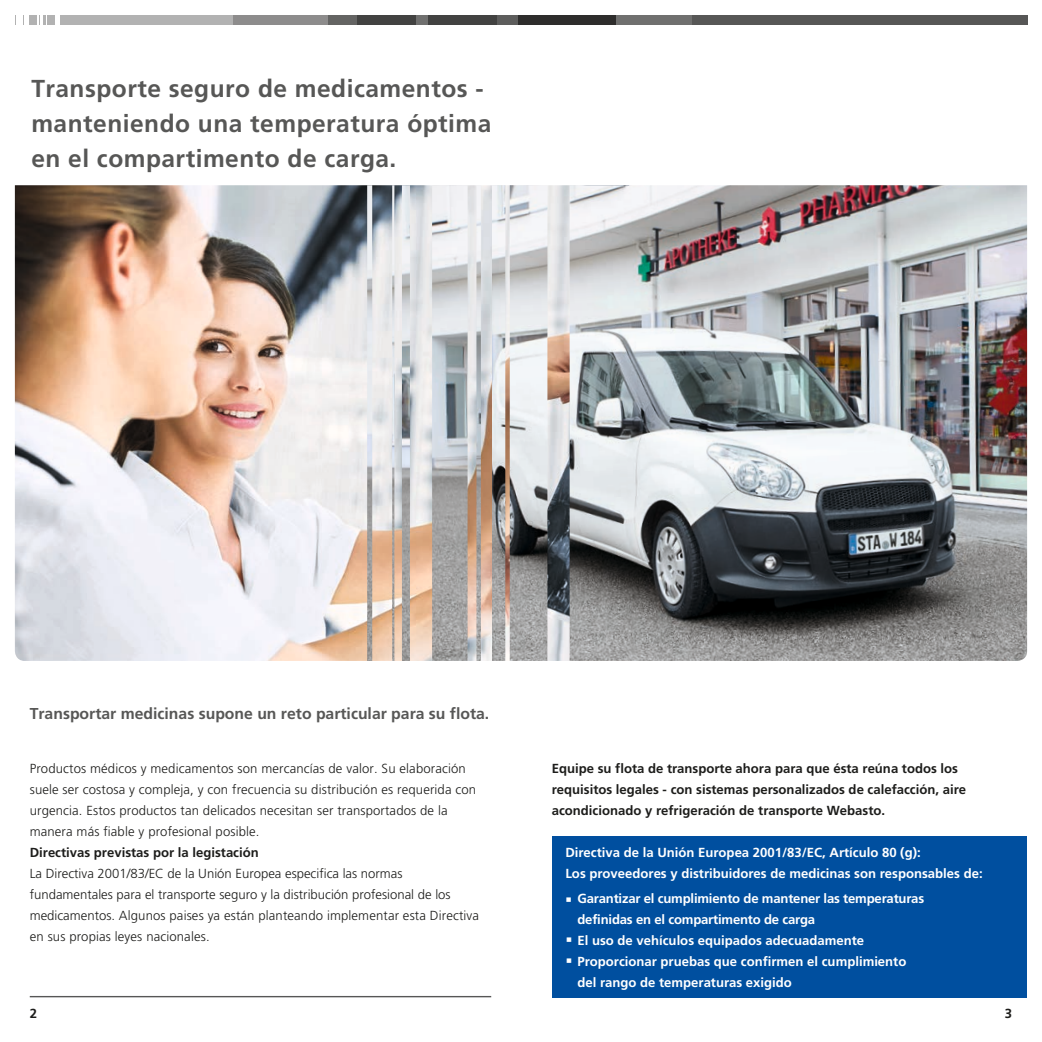
<style>
.page{position:relative;width:1042px;height:1042px;background:#fff}
.page>*{position:absolute;margin:0;border:0;box-sizing:border-box;transform-origin:0 0}
.t1{font:700 24.5px/35px "Frutiger";letter-spacing:.02em;color:#575756}
.t2{font:700 15.75px "Frutiger";color:#575756}
.t3{font:300 13.12px/21px "Frutiger";letter-spacing:.01em;color:#1d1d1b}
.t4{font:700 13.12px/21px "Frutiger";color:#fff}
.t5{font:700 13.12px/21px "Frutiger";color:#1d1d1b}
</style>
<div class="page">
<div style="left:15px;top:15px;width:218px;height:10px;background:#b2b2b2"></div>
<div style="left:233px;top:15px;width:95px;height:10px;background:#8d8c8c"></div>
<div style="left:328px;top:15px;width:29px;height:10px;background:#646463"></div>
<div style="left:357px;top:15px;width:59px;height:10px;background:#424241"></div>
<div style="left:416px;top:15px;width:12px;height:10px;background:#70706f"></div>
<div style="left:428px;top:15px;width:69px;height:10px;background:#424241"></div>
<div style="left:497px;top:15px;width:21px;height:10px;background:#5d5d5c"></div>
<svg style="left:518px;top:15px;width:3px;height:10px"></svg>
<hr style="left:16px;top:15px;width:4px;height:10px;background:#fff">
<svg style="left:21px;top:15px;width:2px;height:10px"></svg>
<div style="left:24px;top:15px;width:5px;height:10px;background:#fff"></div>
<svg style="left:37px;top:15px;width:10px;height:10px"></svg>
<div style="left:55px;top:15px;width:5px;height:10px;background:#fff"></div>
<div style="left:521px;top:15px;width:95px;height:10px;background:#2e2d2c"></div>
<div style="left:616px;top:15px;width:76px;height:10px;background:#70706f"></div>
<div style="left:692px;top:15px;width:335px;height:10px;background:#575756"></div>
<div style="left:552px;top:836px;width:475px;height:161px;background:#004f9f"></div>
<hr style="left:30px;top:996px;width:461px;height:1px;background:#575756">
<img style="left:15px;top:185px;width:352px;height:476px">
<img style="left:367px;top:185px;width:660px;height:476px">
<h1 class="t1" style="left:31px;top:71px;width:462px">Transporte seguro de medicamentos - manteniendo una temperatura óptima en el compartimento de carga.</h1>
<p class="t2" style="left:30px;top:705px;width:461px">Transportar medicinas supone un reto particular para su flota.</p>
<p class="t3" style="left:30px;top:758px;width:448px">Productos médicos y medicamentos son mercancías de valor. Su elaboración suele ser costosa y compleja, y con frecuencia su distribución es requerida con urgencia. Estos productos tan delicados necesitan ser transportados de la manera más fiable y profesional posible.</p>
<p class="t5" style="left:30px;top:842px;width:231px">Directivas previstas por la legistación</p>
<p class="t3" style="left:30px;top:863px;width:451px">La Directiva 2001/83/EC de la Unión Europea especifica las normas fundamentales para el transporte seguro y la distribución profesional de los medicamentos. Algunos paises ya están planteando implementar esta Directiva en sus propias leyes nacionales.</p>
<p class="t5" style="left:552px;top:758px;width:416px">Equipe su flota de transporte ahora para que ésta reúna todos los requisitos legales - con sistemas personalizados de calefacción, aire acondicionado y refrigeración de transporte Webasto.</p>
<p class="t4" style="left:565px;top:841px;width:419px">Directiva de la Unión Europea 2001/83/EC, Artículo 80 (g):<br>Los proveedores y distribuidores de medicinas son responsables de:</p>
<p class="t4" style="left:577px;top:888px;width:348px">Garantizar el cumplimiento de mantener las temperaturas definidas en el compartimento de carga<br>El uso de vehículos equipados adecuadamente Proporcionar pruebas que confirmen el cumplimiento del rango de temperaturas exigido</p>
<p class="t5" style="left:30px;top:1003px;width:9px">2</p>
<p class="t5" style="left:1005px;top:1003px;width:9px">3</p>
</div>
